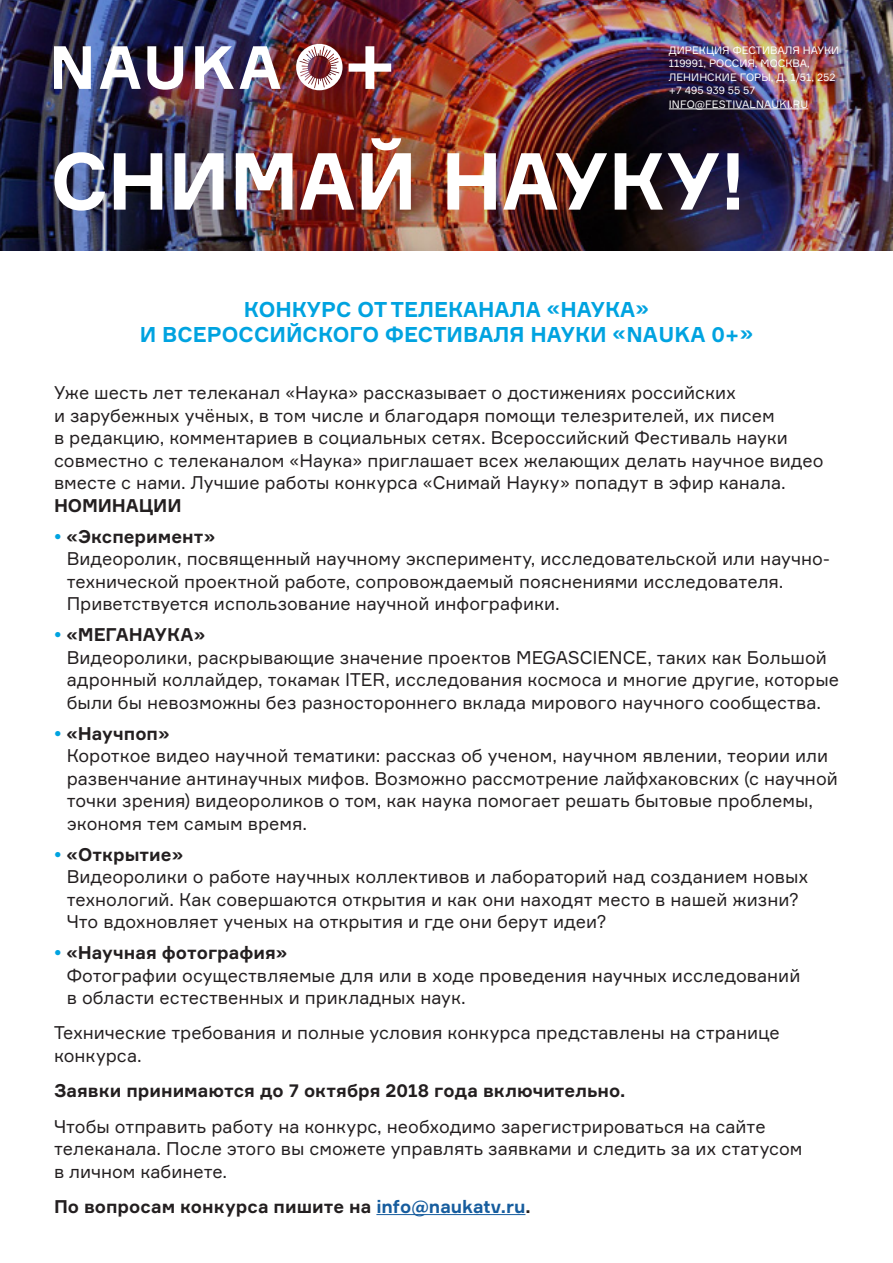
<style>
.page{position:relative;width:893px;height:1263px;background:#fff}
.page>*{position:absolute;margin:0;border:0;box-sizing:border-box;transform-origin:0 0}
.t1{font:700 78.9px "Formular";letter-spacing:-.005em;color:#fff}
.t2{font:700 21px/25.2px "Formular";color:#00a3e0;text-align:center}
.t3{font:18px/22.5px "Formular";color:#231f20}
.t4{font:700 18px "Formular";color:#231f20}
.t5{font:10.5px "Formular";color:#fff}
.s1{color:#00a3e0}
.s2{color:#175d9e}
</style>
<div class="page">
<img style="left:0;top:0;width:893px;height:251px">
<svg style="left:54px;top:46px;width:37px;height:43px"></svg>
<svg style="left:100px;top:46px;width:41px;height:43px"></svg>
<svg style="left:147px;top:46px;width:36px;height:44px"></svg>
<svg style="left:195px;top:46px;width:39px;height:43px"></svg>
<img style="left:240px;top:46px;width:41px;height:43px">
<svg style="left:349px;top:46px;width:42px;height:43px"></svg>
<img style="left:296px;top:44px;width:47px;height:46px">
<hr style="left:376px;top:1214px;width:149px;height:1px;background:#175d9e">
<hr style="left:669px;top:109px;width:139px;height:1px;background:#fff">
<p class="t5" style="left:669px;top:44px;width:172px">ДИРЕКЦИЯ ФЕСТИВАЛЯ НАУКИ</p>
<p class="t5" style="left:669px;top:57px;width:142px">119991, РОССИЯ, МОСКВА,</p>
<p class="t5" style="left:669px;top:71px;width:168px">ЛЕНИНСКИЕ ГОРЫ, Д. 1/51, 252</p>
<p class="t5" style="left:669px;top:84px;width:88px">+7 495 939 55 57</p>
<p class="t5" style="left:669px;top:98px;width:141px">INFO@FESTIVALNAUKI.RU</p>
<p class="t1" style="left:51px;top:132px;width:697px">СНИМАЙ НАУКУ!</p>
<p class="t2" style="left:140px;top:297px;width:615px">КОНКУРС ОТ ТЕЛЕКАНАЛА «НАУКА»<br>И ВСЕРОССИЙСКОГО ФЕСТИВАЛЯ НАУКИ «NAUKA 0+»</p>
<p class="t3" style="left:54px;top:381px;width:771px">Уже шесть лет телеканал «Наука» рассказывает о достижениях российских<br>и зарубежных учёных, в том числе и благодаря помощи телезрителей, их писем<br>в редакцию, комментариев в социальных сетях. Всероссийский Фестиваль науки совместно с телеканалом «Наука» приглашает всех желающих делать научное видео вместе с нами. Лучшие работы конкурса «Снимай Науку» попадут в эфир канала.</p>
<p class="t4" style="left:54px;top:494px;width:129px">НОМИНАЦИИ</p>
<p class="t4" style="left:54px;top:525px;width:163px"><span class="s1">•</span> «Эксперимент»</p>
<p class="t3" style="left:67px;top:547px;width:765px">Видеоролик, посвященный научному эксперименту, исследовательской или научно&shy;технической проектной работе, сопровождаемый пояснениями исследователя.<br>Приветствуется использование научной инфографики.</p>
<p class="t4" style="left:54px;top:623px;width:153px"><span class="s1">•</span> «МЕГАНАУКА»</p>
<p class="t3" style="left:67px;top:646px;width:774px">Видеоролики, раскрывающие значение проектов MEGASCIENCE, таких как Большой адронный коллайдер, токамак ITER, исследования космоса и многие другие, которые были бы невозможны без разностороннего вклада мирового научного сообщества.</p>
<p class="t4" style="left:54px;top:722px;width:117px"><span class="s1">•</span> «Научпоп»</p>
<p class="t3" style="left:67px;top:744px;width:773px">Короткое видео научной тематики: рассказ об ученом, научном явлении, теории или развенчание антинаучных мифов. Возможно рассмотрение лайфхаковских (с научной точки зрения) видеороликов о том, как наука помогает решать бытовые проблемы, экономя тем самым время.</p>
<p class="t4" style="left:54px;top:843px;width:131px"><span class="s1">•</span> «Открытие»</p>
<p class="t3" style="left:67px;top:865px;width:743px">Видеоролики о работе научных коллективов и лабораторий над созданием новых технологий. Как совершаются открытия и как они находят место в нашей жизни?<br>Что вдохновляет ученых на открытия и где они берут идеи?</p>
<p class="t4" style="left:54px;top:941px;width:235px"><span class="s1">•</span> «Научная фотография»</p>
<p class="t3" style="left:67px;top:964px;width:735px">Фотографии осуществляемые для или в ходе проведения научных исследований в области естественных и прикладных наук.</p>
<p class="t3" style="left:54px;top:1021px;width:727px">Технические требования и полные условия конкурса представлены на странице конкурса.</p>
<p class="t4" style="left:54px;top:1080px;width:573px">Заявки принимаются до 7 октября 2018 года включительно.</p>
<p class="t3" style="left:54px;top:1114px;width:750px">Чтобы отправить работу на конкурс, необходимо зарегистрироваться на сайте телеканала. После этого вы сможете управлять заявками и следить за их статусом в личном кабинете.</p>
<p class="t4" style="left:54px;top:1195px;width:478px">По вопросам конкурса пишите на <span class="s2">info@naukatv.ru</span>.</p>
</div>
